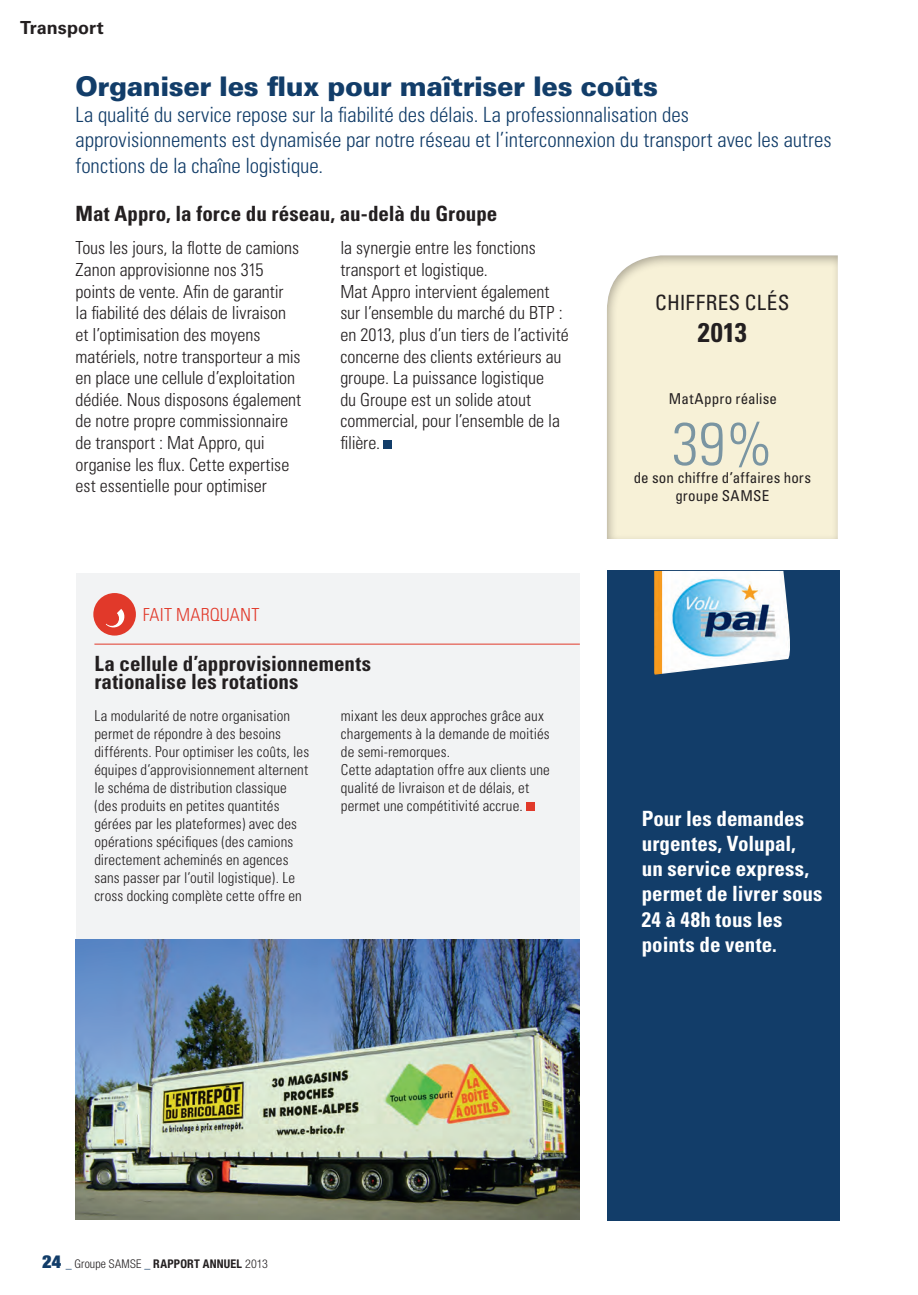
<style>
.page{position:relative;width:918px;height:1295px;background:#fff}
.page>*{position:absolute;margin:0;border:0;box-sizing:border-box;transform-origin:0 0}
.t1{font:300 condensed 60px "Univers";color:#7a95a2}
.t2{font:900 27px "Univers";letter-spacing:-.02em;color:#123d69}
.t3{font:700 condensed 27px "Univers";color:#231f20}
.t4{font:300 condensed 21px/25.5px "Univers";letter-spacing:-.005em;color:#123d69}
.t5{font:700 condensed 21px/25.2px "Univers";color:#fff}
.t6{font:700 condensed 21px/18px "Univers";letter-spacing:-.005em;color:#231f20}
.t7{font:condensed 21px "Univers";color:#231f20}
.t8{font:300 condensed 18px/21.6px "Univers";letter-spacing:-.005em;color:#231f20}
.t9{font:300 condensed 18px "Univers";color:#e1392a}
.t10{font:700 18px "Univers";letter-spacing:.005em;color:#231f20}
.t11{font:300 condensed 15px/18px "Univers";letter-spacing:.005em;color:#231f20}
.t12{font:condensed 15px "Univers";letter-spacing:.01em;color:#231f20}
.t13{font:300 condensed 12px "Helvetica Neue";letter-spacing:.015em;color:#231f20}
.s1{font-weight:900;font-stretch:expanded;font-size:18px;color:#123d69}
.s2{font-weight:900;color:#123d69}
.s3{font-weight:700}
</style>
<div class="page">
<div style="left:76px;top:573px;width:503px;height:641px;background:#f2f3f4"></div>
<img style="left:75px;top:939px;width:504px;height:280px">
<div style="left:383px;top:440px;width:9px;height:9px;background:#123d69"></div>
<div style="left:606px;top:254px;width:234px;height:286px;background:#231f20;opacity:.35"></div>
<div style="left:526px;top:802px;width:8px;height:9px;background:#e1392a"></div>
<hr style="left:94px;top:643px;width:485px;height:1px;background:#e1392a">
<div style="left:93px;top:593px;width:43px;height:42px;background:#e1392a;border-radius:50%"></div>
<svg style="left:106px;top:609px;width:19px;height:19px"></svg>
<div style="left:606px;top:570px;width:233px;height:650px;background:#123d69"></div>
<img style="left:654px;top:571px;width:136px;height:103px">
<p class="t10" style="left:20px;top:17px;width:85px">Transport</p>
<h2 class="t2" style="left:75px;top:69px;width:583px">Organiser les flux pour maîtriser les coûts</h2>
<p class="t4" style="left:75px;top:101px;width:757px">La qualité du service repose sur la fiabilité des délais. La professionnalisation des approvisionnements est dynamisée par notre réseau et l’interconnexion du transport avec les autres fonctions de la chaîne logistique.</p>
<p class="t6" style="left:75px;top:205px;width:423px">Mat Appro, la force du réseau, au-delà du Groupe</p>
<p class="t8" style="left:75px;top:237px;width:227px">Tous les jours, la flotte de camions Zanon approvisionne nos 315 points de vente. Afin de garantir<br>la fiabilité des délais de livraison et l’optimisation des moyens matériels, notre transporteur a mis en place une cellule d’exploitation dédiée. Nous disposons également de notre propre commissionnaire de transport : Mat Appro, qui organise les flux. Cette expertise est essentielle pour optimiser</p>
<p class="t8" style="left:340px;top:237px;width:230px">la synergie entre les fonctions transport et logistique.<br>Mat Appro intervient également sur l’ensemble du marché du BTP : en 2013, plus d’un tiers de l’activité concerne des clients extérieurs au groupe. La puissance logistique<br>du Groupe est un solide atout commercial, pour l’ensemble de la filière.</p>
<p class="t9" style="left:143px;top:604px;width:8px">fait</p>
<p class="t9" style="left:176px;top:604px;width:12px">marquant</p>
<p class="t6" style="left:94px;top:654px;width:278px">La cellule d’approvisionnements rationalise les rotations</p>
<p class="t11" style="left:94px;top:707px;width:216px">La modularité de notre organisation permet de répondre à des besoins différents. Pour optimiser les coûts, les équipes d’approvisionnement alternent le schéma de distribution classique (des produits en petites quantités gérées par les plateformes) avec des opérations spécifiques (des camions directement acheminés en agences sans passer par l’outil logistique). Le cross docking complète cette offre en</p>
<p class="t11" style="left:341px;top:707px;width:210px">mixant les deux approches grâce aux chargements à la demande de moitiés de semi-remorques.<br>Cette adaptation offre aux clients une qualité de livraison et de délais, et permet une compétitivité accrue.</p>
<p class="t7" style="left:654px;top:289px;width:29px">Chiffr</p>
<p class="t7" style="left:717px;top:289px;width:73px">es clés</p>
<h2 class="t3" style="left:697px;top:316px;width:50px">2013</h2>
<p class="t12" style="left:668px;top:389px;width:110px">MatAppro réalise</p>
<h1 class="t1" style="left:671px;top:408px;width:102px">39%</h1>
<p class="t12" style="left:675px;top:486px;width:83px">groupe SAMSE</p>
<p class="t12" style="left:633px;top:468px;width:179px">de son chiffre d’affaires hors</p>
<p class="t5" style="left:641px;top:805px;width:182px">Pour les demandes urgentes, Volupal,<br>un service express, permet de livrer sous<br>24 à 48h tous les points de vente.</p>
<p class="t13" style="left:42px;top:1257px;width:227px"><span class="s1">24</span> <span class="s2">_</span> Groupe SAMSE <span class="s2">_</span> <span class="s3">RAPPORT ANNUEL</span> 2013</p>
</div>
